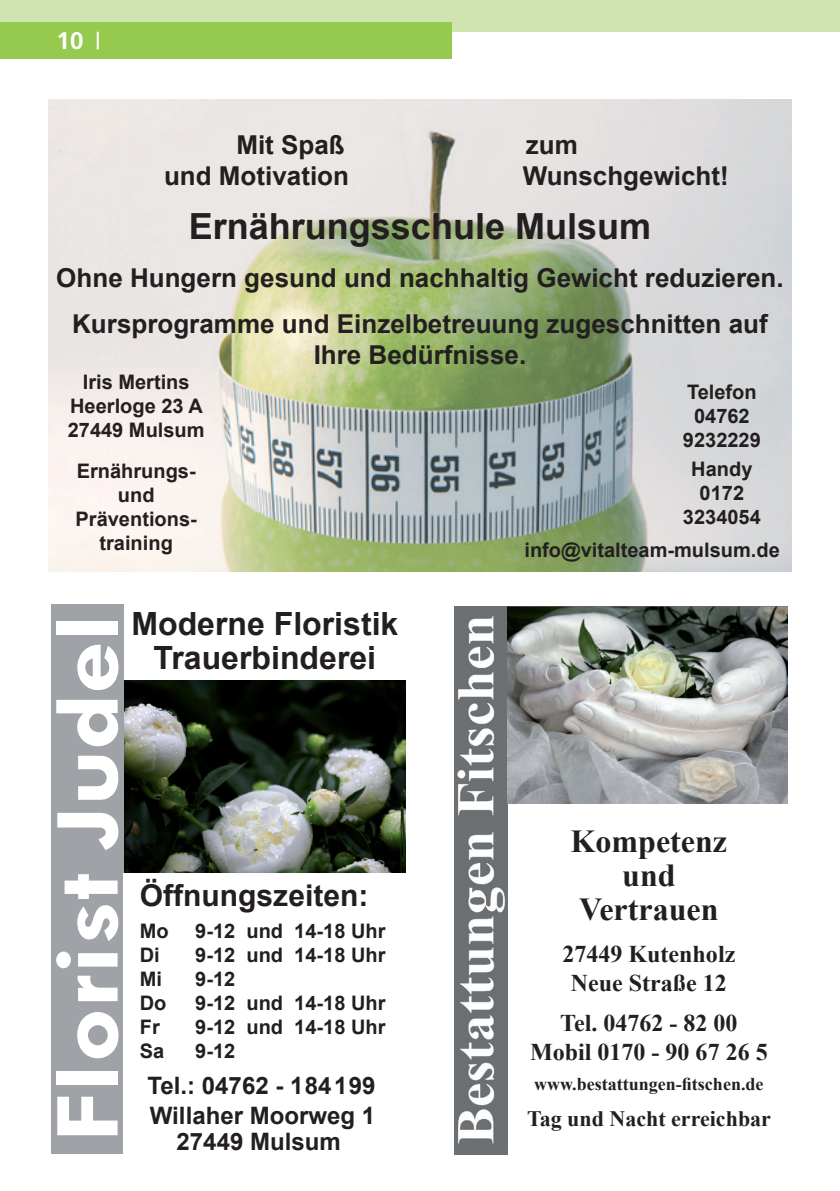
<style>
.page{position:relative;width:840px;height:1191px;background:#fff}
.page>*{position:absolute;margin:0;border:0;box-sizing:border-box;transform-origin:0 0}
.t1{font:700 36px "Arial";color:#231f20}
.t2{font:700 32px/34px "Arial";color:#231f20;text-align:center}
.t3{font:700 32px/34px "Times New Roman";color:#231f20;text-align:center}
.t4{font:700 30px "Arial";color:#231f20}
.t5{font:700 26px/45.6px "Arial";color:#231f20;text-align:center}
.t6{font:700 24px/28.8px "Times New Roman";color:#231f20;text-align:center}
.t7{font:700 24px/30px "Arial";color:#231f20}
.t8{font:700 24px "Frutiger";color:#fff}
.t9{font:700 22px "Times New Roman";color:#231f20}
.t10{font:700 20px/24px "Arial";color:#231f20;text-align:center}
.t11{font:700 18px "Times New Roman";color:#231f20}
</style>
<div class="page">
<div style="left:0;top:0;width:839px;height:32px;background:#cfe4ae"></div>
<div style="left:0;top:22px;width:451px;height:37px;background:#96ca4e"></div>
<svg style="left:97px;top:32px;width:2px;height:17px"></svg>
<img style="left:454px;top:606px;width:53px;height:548px">
<img style="left:507px;top:606px;width:280px;height:197px">
<img style="left:123px;top:680px;width:282px;height:193px">
<div style="left:51px;top:604px;width:72px;height:549px;background:#9fa3a7"></div>
<svg style="left:57px;top:1096px;width:60px;height:39px"></svg>
<div style="left:56px;top:1071px;width:61px;height:13px;background:#fff"></div>
<svg style="left:77px;top:1012px;width:42px;height:47px"></svg>
<svg style="left:77px;top:975px;width:40px;height:26px"></svg>
<svg style="left:56px;top:951px;width:61px;height:18px"></svg>
<svg style="left:77px;top:905px;width:42px;height:36px"></svg>
<svg style="left:64px;top:874px;width:53px;height:25px"></svg>
<svg style="left:57px;top:813px;width:61px;height:37px"></svg>
<svg style="left:78px;top:755px;width:41px;height:44px"></svg>
<svg style="left:56px;top:700px;width:62px;height:47px"></svg>
<svg style="left:77px;top:644px;width:42px;height:46px"></svg>
<div style="left:56px;top:621px;width:61px;height:13px;background:#fff"></div>
<img style="left:48px;top:100px;width:743px;height:471px">
<p class="t8" style="left:57px;top:27px;width:28px">10</p>
<h3 class="t5" style="left:236px;top:123px;width:110px">Mit Spaß</h3>
<h3 class="t5" style="left:525px;top:123px;width:54px">zum</h3>
<h3 class="t5" style="left:164px;top:154px;width:186px">und Motivation</h3>
<h3 class="t5" style="left:522px;top:154px;width:207px">Wunschgewicht!</h3>
<h1 class="t1" style="left:188px;top:203px;width:464px">Ernährungsschule Mulsum</h1>
<h3 class="t5" style="left:56px;top:256px;width:728px">Ohne Hungern gesund und nachhaltig Gewicht reduzieren.<br>Kursprogramme und Einzelbetreuung zugeschnitten auf</h3>
<h3 class="t5" style="left:313px;top:333px;width:214px">Ihre Bedürfnisse.</h3>
<p class="t10" style="left:68px;top:370px;width:138px">Iris Mertins<br>Heerloge 23 A<br>27449 Mulsum</p>
<p class="t10" style="left:75px;top:459px;width:123px">Ernährungs&shy;und<br>Präventions&shy;training</p>
<h2 class="t2" style="left:131px;top:608px;width:268px">Moderne Floristik<br>Trauerbinderei</h2>
<h3 class="t4" style="left:140px;top:875px;width:230px">Öffnungszeiten:</h3>
<p class="t10" style="left:140px;top:919px;width:30px">Mo</p>
<p class="t10" style="left:195px;top:919px;width:192px">9-12 und 14-18 Uhr</p>
<p class="t10" style="left:140px;top:943px;width:21px">Di</p>
<p class="t10" style="left:195px;top:943px;width:192px">9-12 und 14-18 Uhr</p>
<p class="t10" style="left:140px;top:967px;width:24px">Mi</p>
<p class="t10" style="left:195px;top:967px;width:42px">9-12</p>
<p class="t10" style="left:140px;top:991px;width:28px">Do</p>
<p class="t10" style="left:195px;top:991px;width:192px">9-12 und 14-18 Uhr</p>
<p class="t10" style="left:140px;top:1015px;width:22px">Fr</p>
<p class="t10" style="left:195px;top:1015px;width:192px">9-12 und 14-18 Uhr</p>
<p class="t10" style="left:140px;top:1039px;width:26px">Sa</p>
<p class="t10" style="left:195px;top:1039px;width:42px">9-12</p>
<p class="t7" style="left:147px;top:1071px;width:229px">Tel.: 04762 - 184199<br>Willaher Moorweg 1</p>
<p class="t7" style="left:176px;top:1127px;width:166px">27449 Mulsum</p>
<p class="t10" style="left:682px;top:380px;width:79px">Telefon<br>04762<br>9232229</p>
<p class="t10" style="left:682px;top:457px;width:79px">Handy<br>0172<br>3234054</p>
<p class="t10" style="left:524px;top:539px;width:257px">info@vitalteam-mulsum.de</p>
<h2 class="t3" style="left:570px;top:823px;width:158px">Kompetenz und<br>Vertrauen</h2>
<p class="t6" style="left:562px;top:939px;width:174px">27449 Kutenholz<br>Neue Straße 12</p>
<p class="t6" style="left:530px;top:1008px;width:239px">Tel. 04762 - 82 00<br>Mobil 0170 - 90 67 26 5</p>
<p class="t11" style="left:534px;top:1071px;width:231px">www.bestattungen-fitschen.de</p>
<p class="t9" style="left:527px;top:1103px;width:245px">Tag und Nacht erreichbar</p>
</div>
